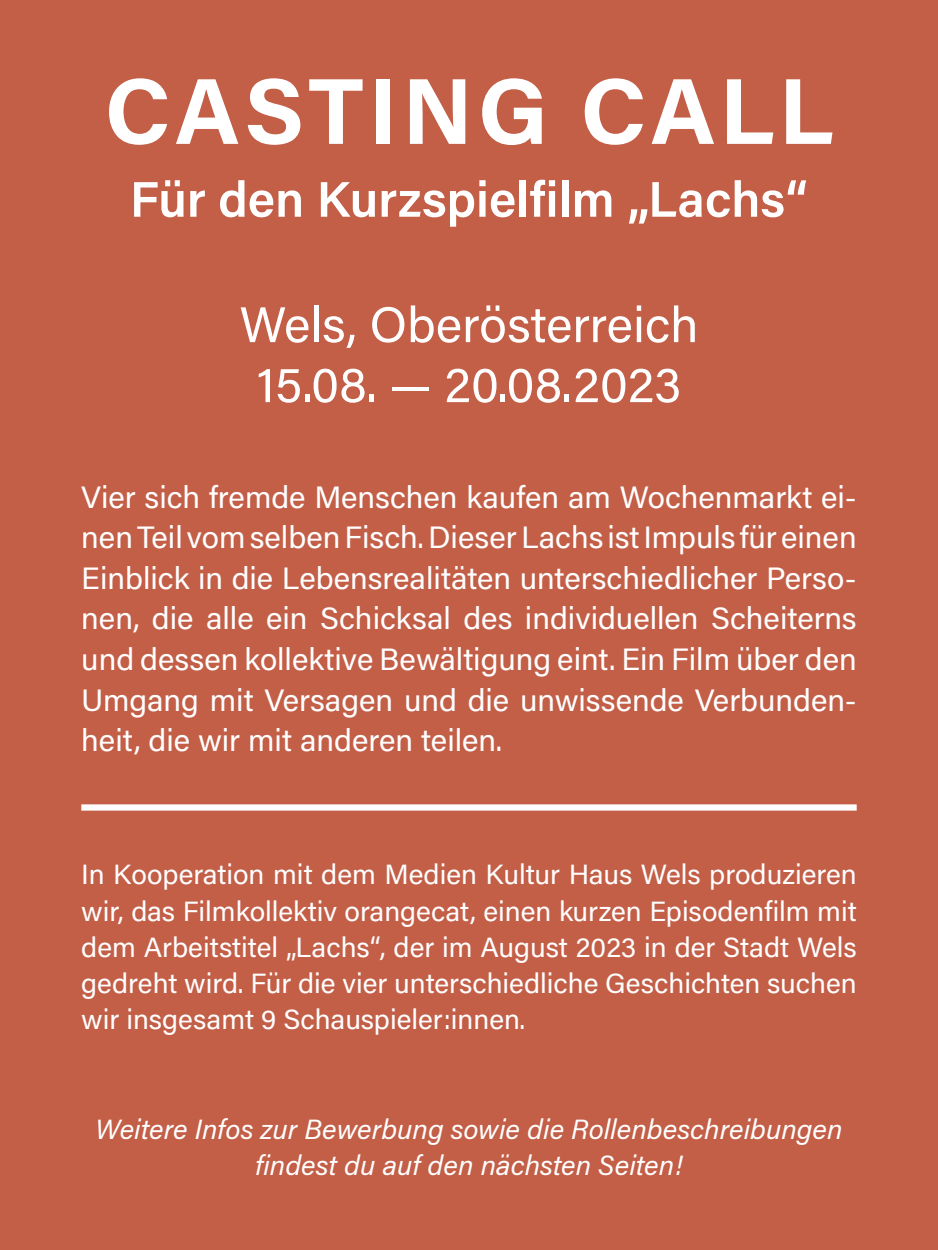
<style>
.page{position:relative;width:938px;height:1250px;background:#c35e47}
.page>*{position:absolute;margin:0;border:0;box-sizing:border-box;transform-origin:0 0}
.t1{font:700 93.75px "Acumin Pro";letter-spacing:.045em;color:#fff}
.t2{font:50px/60px "Acumin Pro";color:#fff;text-align:center}
.t3{font:600 50px "Acumin Pro";color:#fff}
.t4{font:31.25px/40.6px "Acumin Pro";color:#fff;text-align:justify}
.t5{font:28.12px/36.2px "Acumin Pro";color:#fff;text-align:justify}
.t6{font:italic 28.12px/36.2px "Acumin Pro";color:#fff;text-align:center}
</style>
<div class="page">
<div style="left:81px;top:804px;width:775px;height:7px;background:#fff"></div>
<h1 class="t1" style="left:104px;top:45px;width:730px">CASTING CALL</h1>
<h2 class="t3" style="left:130px;top:164px;width:679px">Für den Kurzspielfilm „Lachs“</h2>
<h2 class="t2" style="left:239px;top:293px;width:460px">Wels, Oberösterreich<br>15.08. — 20.08.2023</h2>
<p class="t4" style="left:81px;top:475px;width:777px">Vier sich fremde Menschen kaufen am Wochenmarkt ei&shy;nen Teil vom selben Fisch. Dieser Lachs ist Impuls für einen Einblick in die Lebensrealitäten unterschiedlicher Perso&shy;nen, die alle ein Schicksal des individuellen Scheiterns und dessen kollektive Bewältigung eint. Ein Film über den Umgang mit Versagen und die unwissende Verbunden&shy;heit, die wir mit anderen teilen.</p>
<p class="t5" style="left:81px;top:855px;width:777px">In Kooperation mit dem Medien Kultur Haus Wels produzieren wir, das Filmkollektiv orangecat, einen kurzen Episodenfilm mit dem Arbeitstitel „Lachs“, der im August 2023 in der Stadt Wels gedreht wird. Für die vier unterschiedliche Geschichten suchen wir insgesamt 9 Schauspieler:innen.</p>
<p class="t6" style="left:95px;top:1110px;width:748px">Weitere Infos zur Bewerbung sowie die Rollenbeschreibungen findest du auf den nächsten Seiten!</p>
</div>
